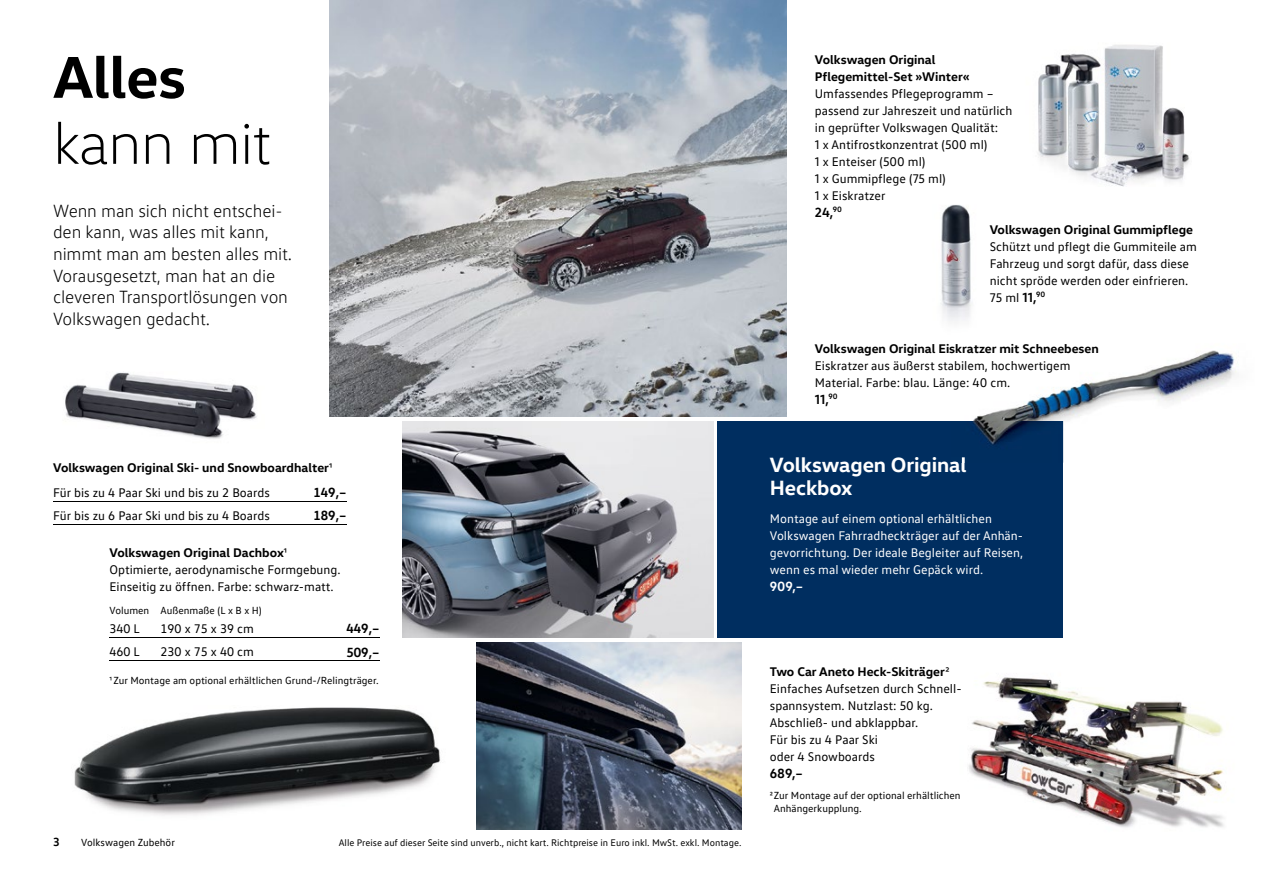
<style>
.page{position:relative;width:1263px;height:893px;background:#fff}
.page>*{position:absolute;margin:0;border:0;box-sizing:border-box;transform-origin:0 0}
.t1{font:300 60px "VW Head";letter-spacing:-.01em;color:#000}
.t2{font:700 60px "VW Head";letter-spacing:-.01em;color:#000}
.t3{font:700 21px/23.1px "VW Head";letter-spacing:-.005em;color:#fff}
.t4{font:300 18px/21.6px "VW Text";letter-spacing:-.01em;color:#000}
.t5{font:700 13.5px "VW Text";color:#000}
.t6{font:700 13.5px "VW Text";color:#fff}
.t7{font:12.75px/17px "VW Text";color:#000}
.t8{font:700 12.75px/17px "VW Head";color:#000}
.t9{font:12.75px/17px "VW Text";color:#fff}
.t10{font:700 12px "VW Text";color:#000}
.t11{font:10.5px/12.6px "VW Text";color:#000}
.t12{font:9.75px "VW Text";color:#000}
.s1{font-weight:400}
.s2{font-weight:700;font-size:13.5px}
</style>
<div class="page">
<img style="left:968px;top:677px;width:256px;height:151px">
<img style="left:403px;top:421px;width:310px;height:217px">
<div style="left:718px;top:421px;width:345px;height:217px;background:#002e60"></div>
<img style="left:940px;top:205px;width:32px;height:116px">
<img style="left:65px;top:372px;width:192px;height:67px">
<hr style="left:109px;top:637px;width:52px;height:1px;background:#000">
<hr style="left:161px;top:637px;width:167px;height:1px;background:#000">
<hr style="left:328px;top:637px;width:51px;height:1px;background:#000">
<hr style="left:109px;top:661px;width:52px;height:1px;background:#000">
<hr style="left:161px;top:661px;width:167px;height:1px;background:#000">
<hr style="left:328px;top:661px;width:51px;height:1px;background:#000">
<hr style="left:53px;top:501px;width:243px;height:1px;background:#000">
<hr style="left:296px;top:501px;width:51px;height:1px;background:#000">
<hr style="left:53px;top:525px;width:243px;height:1px;background:#000">
<hr style="left:296px;top:525px;width:51px;height:1px;background:#000">
<img style="left:330px;top:0;width:457px;height:417px">
<img style="left:1038px;top:45px;width:152px;height:142px">
<img style="left:476px;top:642px;width:266px;height:187px">
<img style="left:973px;top:350px;width:264px;height:113px">
<img style="left:973px;top:421px;width:90px;height:42px">
<img style="left:951px;top:457px;width:14px;height:6px">
<img style="left:973px;top:350px;width:14px;height:4px">
<img style="left:74px;top:707px;width:367px;height:109px">
<h1 class="t2" style="left:53px;top:38px;width:134px">Alles</h1>
<h1 class="t1" style="left:53px;top:108px;width:219px">kann mit</h1>
<h3 class="t4" style="left:53px;top:200px;width:240px">Wenn man sich nicht entschei&shy;den kann, was alles mit kann, nimmt man am besten alles mit.<br>Vorausgesetzt, man hat an die cleveren Transportlösungen von<br>Volkswagen gedacht.</h3>
<p class="t8" style="left:53px;top:459px;width:281px">Volkswagen Original Ski- und Snowboardhalter<span class="s1">1</span></p>
<p class="t7" style="left:53px;top:484px;width:218px">Für bis zu 4 Paar Ski und bis zu 2 Boards</p>
<p class="t5" style="left:313px;top:484px;width:35px">149,–</p>
<p class="t7" style="left:53px;top:507px;width:218px">Für bis zu 6 Paar Ski und bis zu 4 Boards</p>
<p class="t5" style="left:313px;top:507px;width:35px">189,–</p>
<p class="t8" style="left:109px;top:544px;width:179px">Volkswagen Original Dachbox<span class="s1">1</span></p>
<p class="t7" style="left:109px;top:561px;width:233px">Optimierte, aerodynamische Formgebung.<br>Einseitig zu öffnen. Farbe: schwarz-matt.</p>
<p class="t11" style="left:109px;top:604px;width:154px">Volumen Außenmaße (L x B x H)</p>
<p class="t7" style="left:109px;top:620px;width:32px">340 L</p>
<p class="t7" style="left:161px;top:620px;width:95px">190 x 75 x 39 cm</p>
<p class="t5" style="left:346px;top:620px;width:35px">449,–</p>
<p class="t7" style="left:109px;top:643px;width:32px">460 L</p>
<p class="t7" style="left:161px;top:643px;width:95px">230 x 75 x 40 cm</p>
<p class="t5" style="left:346px;top:643px;width:35px">509,–</p>
<p class="t11" style="left:109px;top:674px;width:271px">1Zur Montage am optional erhältlichen Grund-/Relingträger.</p>
<p class="t10" style="left:53px;top:834px;width:8px">3</p>
<p class="t11" style="left:81px;top:836px;width:95px">Volkswagen Zubehör</p>
<p class="t12" style="left:339px;top:837px;width:404px">Alle Preise auf dieser Seite sind unverb., nicht kart. Richtpreise in Euro inkl. MwSt. exkl. Montage.</p>
<p class="t8" style="left:815px;top:50px;width:156px">Volkswagen Original<br>Pflegemittel-Set »Winter«</p>
<p class="t7" style="left:815px;top:85px;width:199px">Umfassendes Pflegeprogramm – passend zur Jahreszeit und natürlich in geprüfter Volkswagen Qualität:<br>1 x Antifrostkonzentrat (500 ml)<br>1 x Enteiser (500 ml)<br>1 x Gummipflege (75 ml)<br>1 x Eiskratzer</p>
<p class="t5" style="left:815px;top:203px;width:29px">24,<sup>90</sup></p>
<p class="t8" style="left:990px;top:220px;width:205px">Volkswagen Original Gummipflege</p>
<p class="t7" style="left:990px;top:238px;width:209px">Schützt und pflegt die Gummiteile am<br>Fahrzeug und sorgt dafür, dass diese nicht spröde werden oder einfrieren.<br>75 ml <span class="s2">11,</span><sup>90</sup></p>
<p class="t8" style="left:815px;top:340px;width:285px">Volkswagen Original Eiskratzer mit Schneebesen</p>
<p class="t7" style="left:815px;top:357px;width:257px">Eiskratzer aus äußerst stabilem, hochwertigem<br>Material. Farbe: blau. Länge: 40 cm.</p>
<p class="t5" style="left:815px;top:390px;width:24px">11,<sup>90</sup></p>
<h2 class="t3" style="left:770px;top:452px;width:198px">Volkswagen Original<br>Heckbox</h2>
<p class="t9" style="left:770px;top:510px;width:255px">Montage auf einem optional erhältlichen Volkswagen Fahrradheckträger auf der Anhän&shy;gevorrichtung. Der ideale Begleiter auf Reisen, wenn es mal wieder mehr Gepäck wird.</p>
<p class="t6" style="left:770px;top:578px;width:35px">909,–</p>
<p class="t8" style="left:770px;top:663px;width:181px">Two Car Aneto Heck-Skiträger<span class="s1">2</span></p>
<p class="t7" style="left:770px;top:680px;width:193px">Einfaches Aufsetzen durch Schnell&shy;spannsystem. Nutzlast: 50 kg.<br>Abschließ- und abklappbar.<br>Für bis zu 4 Paar Ski<br>oder 4 Snowboards</p>
<p class="t5" style="left:770px;top:765px;width:34px">689,–</p>
<p class="t11" style="left:774px;top:789px;width:188px;text-indent:-4px">2Zur Montage auf der optional erhältlichen<br>Anhängerkupplung.</p>
</div>
